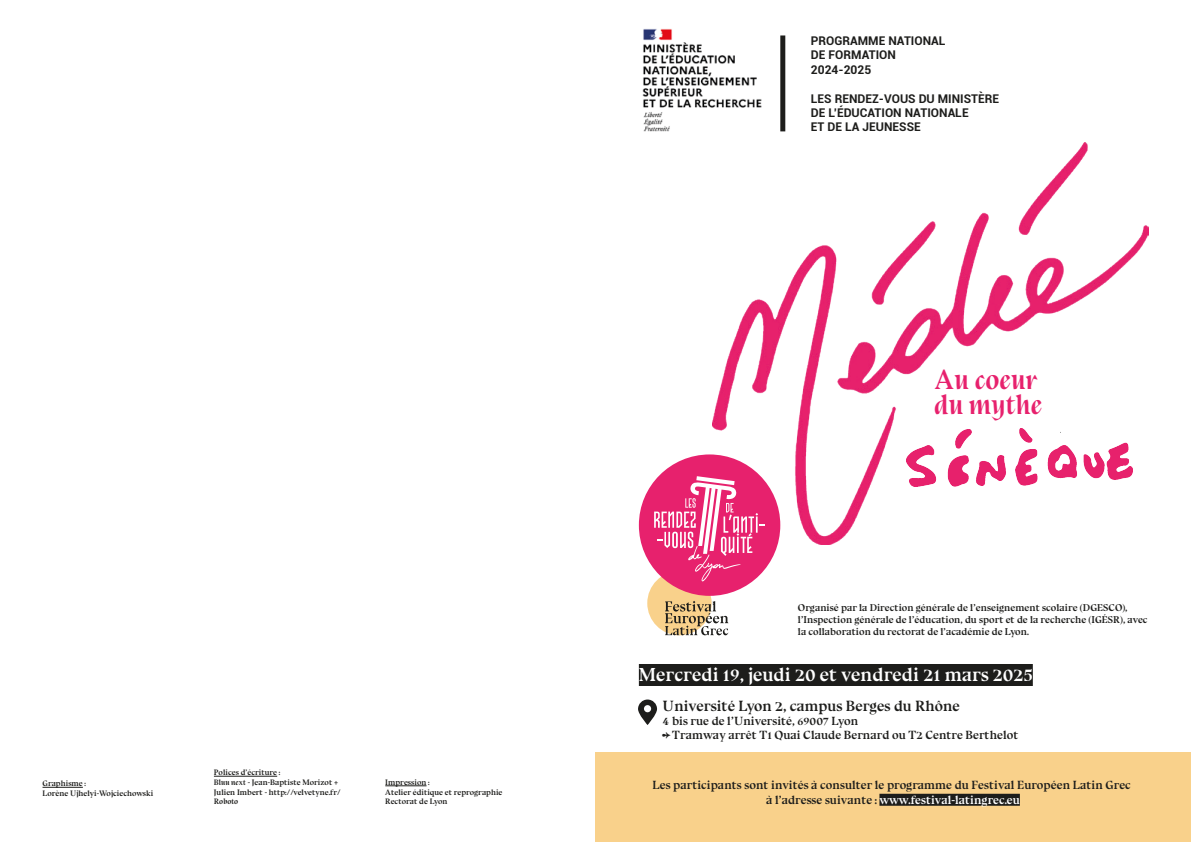
<style>
.page{position:relative;width:1191px;height:842px;background:#fff}
.page>*{position:absolute;margin:0;border:0;box-sizing:border-box;transform-origin:0 0}
.t1{font:italic 700 28px "Bluu Next";color:#e7216d}
.t2{font:700 19px "Bluu Next";color:#fff}
.t3{font:700 15px "Bluu Next";color:#1d1d1b}
.t4{font:700 12px "Bluu Next";color:#1d1d1b}
.t5{font:700 12px "Roboto";color:#1d1d1b}
.t6{font:700 12px "Bluu Next";color:#fff}
.t7{font:700 10px/12px "Bluu Next";color:#1d1d1b}
.t8{font:700 8px "Bluu Next";color:#1d1d1b}
.t9{font:italic 700 8px "Bluu Next";color:#1d1d1b}
.s1{font-style:italic}
.s2{color:#1d1d1b}
</style>
<div class="page">
<img style="left:713px;top:143px;width:435px;height:402px">
<div style="left:595px;top:753px;width:596px;height:89px;background:#f9d18b"></div>
<img style="left:642px;top:29px;width:120px;height:103px">
<div style="left:780px;top:35px;width:5px;height:96px;background:#1d1d1b"></div>
<div style="left:639px;top:664px;width:393px;height:22px;background:#1d1d1b"></div>
<svg style="left:638px;top:699px;width:19px;height:26px"></svg>
<div style="left:644px;top:705px;width:7px;height:7px;background:#fff;border-radius:50%"></div>
<div style="left:879px;top:794px;width:141px;height:12px;background:#1d1d1b"></div>
<hr style="left:43px;top:787px;width:40px;height:1px;background:#1d1d1b">
<hr style="left:214px;top:776px;width:63px;height:1px;background:#1d1d1b">
<hr style="left:385px;top:786px;width:41px;height:1px;background:#1d1d1b">
<div style="left:647px;top:571px;width:64px;height:64px;background:#f9d18b;border-radius:50%"></div>
<svg style="left:665px;top:601px;width:63px;height:34px"></svg>
<div style="left:639px;top:454px;width:141px;height:142px;background:#e7216d;border-radius:50%"></div>
<svg style="left:654px;top:476px;width:111px;height:106px"></svg>
<img style="left:906px;top:429px;width:226px;height:57px">
<p class="t8" style="left:43px;top:779px;width:45px">Graphisme :</p>
<p class="t8" style="left:43px;top:789px;width:112px">Lorène Ujhelyi-Wojciechowski</p>
<p class="t8" style="left:214px;top:768px;width:68px">Polices d’écriture :</p>
<p class="t8" style="left:214px;top:777px;width:126px"><span class="s1">Bluu next</span> - Jean-Baptiste Morizot +</p>
<p class="t8" style="left:214px;top:787px;width:128px">Julien Imbert - http://velvetyne.fr/</p>
<p class="t9" style="left:214px;top:797px;width:26px">Roboto</p>
<p class="t8" style="left:385px;top:777px;width:46px">Impression :</p>
<p class="t8" style="left:385px;top:787px;width:119px">Atelier éditique et reprographie</p>
<p class="t8" style="left:385px;top:797px;width:64px">Rectorat de Lyon</p>
<p class="t5" style="left:811px;top:32px;width:136px">PROGRAMME NATIONAL</p>
<p class="t5" style="left:811px;top:47px;width:86px">DE FORMATION</p>
<p class="t5" style="left:811px;top:61px;width:62px">2024-2025</p>
<p class="t5" style="left:811px;top:90px;width:190px">LES RENDEZ-VOUS DU MINISTÈRE</p>
<p class="t5" style="left:811px;top:104px;width:159px">DE L’ÉDUCATION NATIONALE</p>
<p class="t5" style="left:811px;top:119px;width:111px">ET DE LA JEUNESSE</p>
<p class="t1" style="left:934px;top:363px;width:105px">Au coeur</p>
<p class="t1" style="left:934px;top:388px;width:110px">du mythe</p>
<p class="t7" style="left:798px;top:602px;width:351px">Organisé par la Direction générale de l’enseignement scolaire (DGESCO), l’Inspection générale de l’éducation, du sport et de la recherche (IGÉSR), avec la collaboration du rectorat de l’académie de Lyon.</p>
<p class="t2" style="left:639px;top:663px;width:395px">Mercredi 19, jeudi 20 et vendredi 21 mars 2025</p>
<p class="t3" style="left:662px;top:697px;width:299px">Université Lyon 2, campus Berges du Rhône</p>
<p class="t4" style="left:662px;top:714px;width:197px">4 bis rue de l’Université, 69007 Lyon</p>
<p class="t4" style="left:672px;top:728px;width:348px">Tramway arrêt T1 Quai Claude Bernard ou T2 Centre Berthelot</p>
<p class="t4" style="left:652px;top:778px;width:480px">Les participants sont invités à consulter le programme du Festival Européen Latin Grec</p>
<p class="t6" style="left:766px;top:793px;width:255px"><span class="s2">à l’adresse suivante :</span> www.festival-latingrec.eu</p>
</div>
